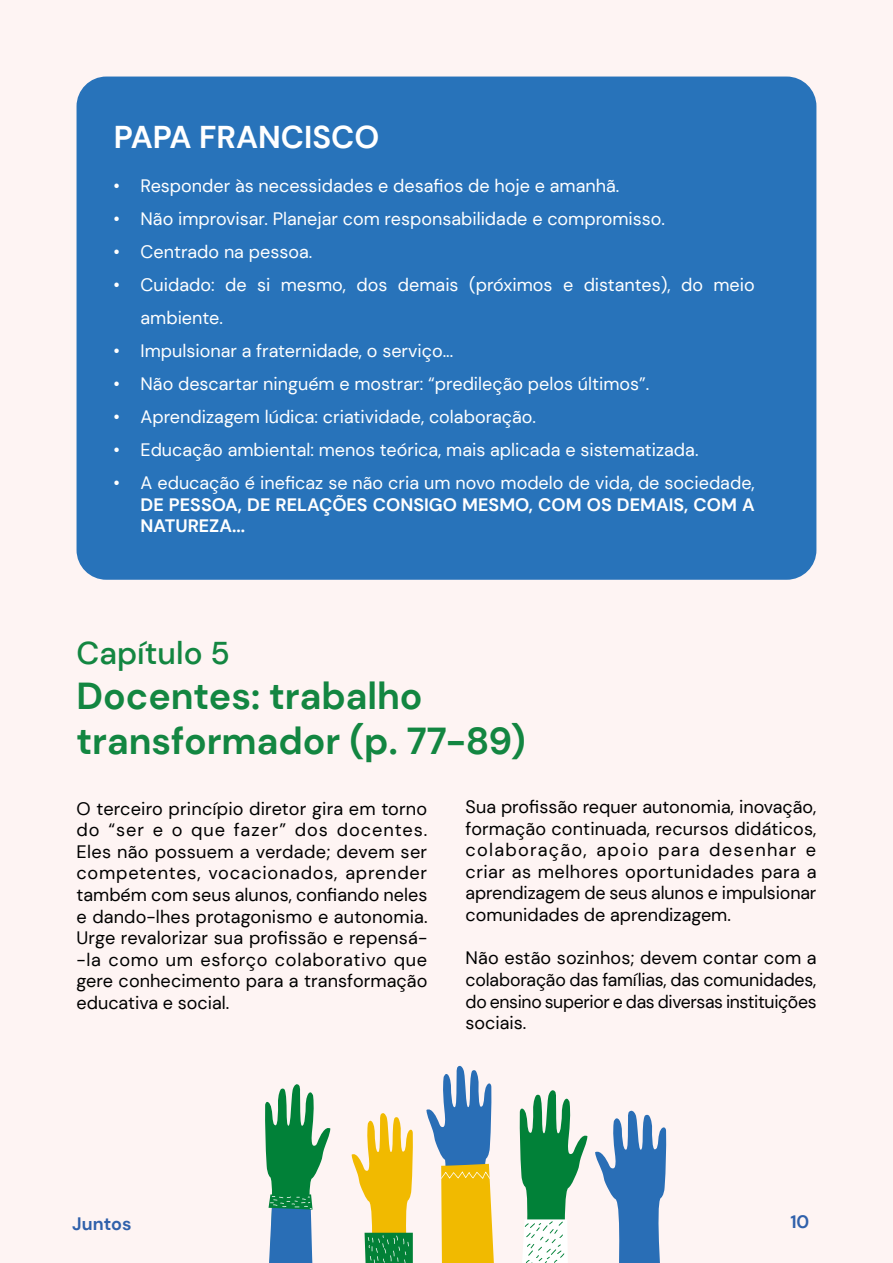
<style>
.page{position:relative;width:893px;height:1263px;background:#fff}
.page>*{position:absolute;margin:0;border:0;box-sizing:border-box;transform-origin:0 0}
.t1{font:700 37.5px "DM Sans";color:#138641}
.t2{font:700 31.5px "DM Sans";color:#fff}
.t3{font:500 31.5px "DM Sans";color:#138641}
.t4{font:18px/21.6px "DM Sans";color:#000;text-align:justify}
.t5{font:18px/21.6px "DM Sans";color:#fff}
.t6{font:700 18px "DM Sans";color:#3061ab}
.s1{font-weight:700}
</style>
<div class="page">
<div style="left:1px;top:1px;width:892px;height:1262px;background:#fef4f3"></div>
<div style="left:77px;top:77px;width:739px;height:503px;background:#2873ba;border-radius:30px"></div>
<svg style="left:520px;top:1090px;width:67px;height:173px"></svg>
<svg style="left:595px;top:1110px;width:71px;height:153px"></svg>
<svg style="left:426px;top:1065px;width:68px;height:198px"></svg>
<svg style="left:352px;top:1113px;width:61px;height:150px"></svg>
<svg style="left:265px;top:1084px;width:65px;height:179px"></svg>
<p class="t2" style="left:114px;top:117px;width:267px">PAPA FRANCISCO</p>
<p class="t5" style="left:114px;top:175px;width:507px">• Responder às necessidades e desafios de hoje e amanhã.</p>
<p class="t5" style="left:114px;top:208px;width:553px">• Não improvisar. Planejar com responsabilidade e compromisso.</p>
<p class="t5" style="left:114px;top:241px;width:200px">• Centrado na pessoa.</p>
<p class="t5" style="left:141px;top:268px;width:616px;line-height:33px;text-indent:-27px">• Cuidado: de si mesmo, dos demais (próximos e distantes), do meio ambiente.</p>
<p class="t5" style="left:114px;top:340px;width:341px">• Impulsionar a fraternidade, o serviço...</p>
<p class="t5" style="left:114px;top:373px;width:537px">• Não descartar ninguém e mostrar: “predileção pelos últimos”.</p>
<p class="t5" style="left:114px;top:406px;width:424px">• Aprendizagem lúdica: criatividade, colaboração.</p>
<p class="t5" style="left:114px;top:439px;width:586px">• Educação ambiental: menos teórica, mais aplicada e sistematizada.</p>
<p class="t5" style="left:141px;top:472px;width:616px;text-align:justify;text-indent:-27px">• A educação é ineficaz se não cria um novo modelo de vida, de sociedade, <span class="s1">DE PESSOA, DE RELAÇÕES CONSIGO MESMO, COM OS DEMAIS, COM A NATUREZA...</span></p>
<p class="t3" style="left:77px;top:633px;width:155px">Capítulo 5</p>
<p class="t1" style="left:77px;top:672px;width:348px">Docentes: trabalho</p>
<p class="t1" style="left:77px;top:717px;width:451px">transformador (p. 77-89)</p>
<p class="t4" style="left:77px;top:797px;width:352px">O terceiro princípio diretor gira em torno do “ser e o que fazer” dos docentes.<br>Eles não possuem a verdade; devem ser competentes, vocacionados, aprender também com seus alunos, confiando neles e dando-lhes protagonismo e autonomia.<br>Urge revalorizar sua profissão e repensá--la como um esforço colaborativo que gere conhecimento para a transformação educativa e social.</p>
<p class="t4" style="left:466px;top:796px;width:352px">Sua profissão requer autonomia, inovação, formação continuada, recursos didáticos, colaboração, apoio para desenhar e criar as melhores oportunidades para a aprendizagem de seus alunos e impulsionar comunidades de aprendizagem.</p>
<p class="t4" style="left:466px;top:947px;width:352px">Não estão sozinhos; devem contar com a colaboração das famílias, das comunidades, do ensino superior e das diversas instituições sociais.</p>
<p class="t6" style="left:72px;top:1213px;width:61px">Juntos</p>
<p class="t6" style="left:790px;top:1210px;width:20px">10</p>
</div>
